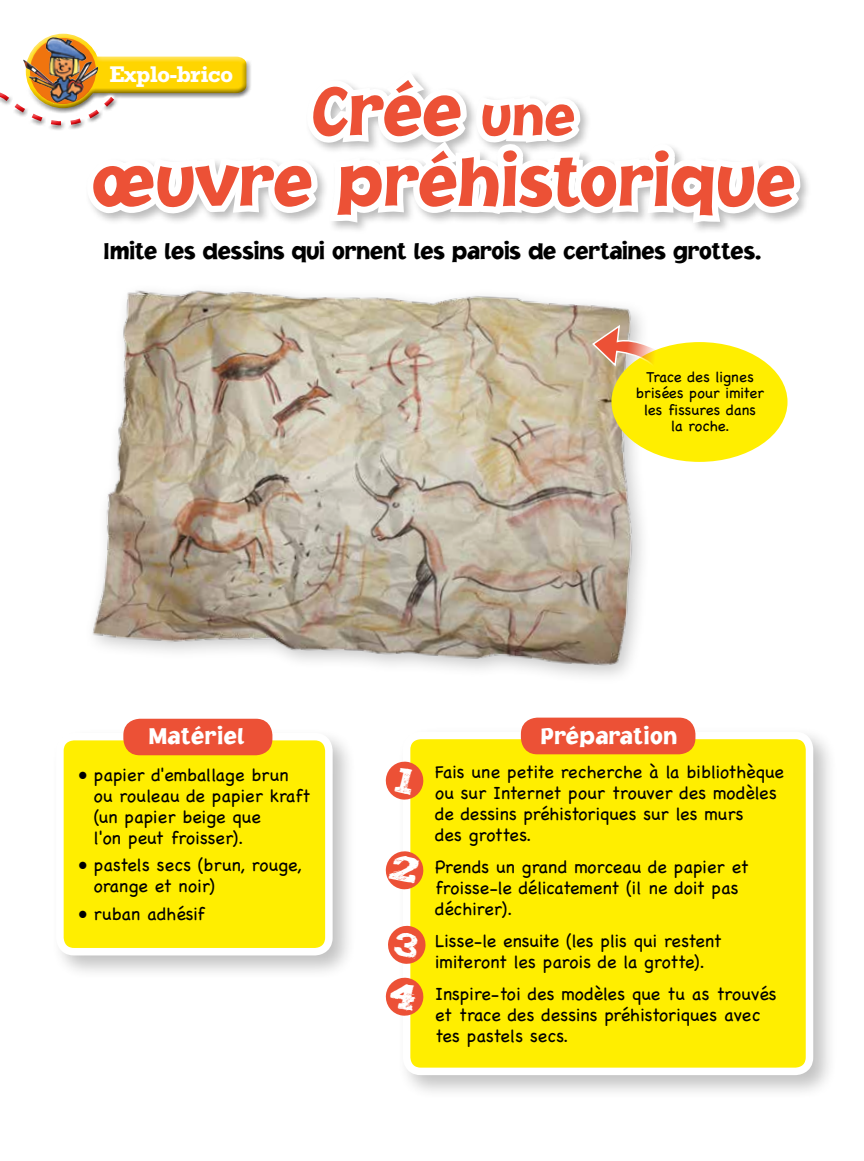
<style>
.page{position:relative;width:864px;height:1161px;background:#fff}
.page>*{position:absolute;margin:0;border:0;box-sizing:border-box;transform-origin:0 0}
.t1{font:900 72px/70.5px "Jacoby";color:#ec5136;text-align:center}
.t2{font:900 24px "Jacoby";color:#000}
.t3{font:900 24px "Jacoby";letter-spacing:.03em;color:#fff}
.t4{font:700 23.1px "Rockwell";letter-spacing:-.035em;color:#fff}
.t5{font:18px/21px "Chalkboard";color:#000}
.t6{font:15px/16.5px "Chalkboard";color:#000;text-align:center}
.s1{font-size:55.5px}
</style>
<div class="page">
<img style="left:92px;top:370px;width:582px;height:306px">
<div style="left:397px;top:726px;width:441px;height:374px;background:#000;opacity:.24"></div>
<div style="left:407px;top:735px;width:403px;height:336px;background:#fe0;border-radius:14px"></div>
<div style="left:403px;top:732px;width:410px;height:343px;border:8px solid #fff;border-radius:14px"></div>
<div style="left:521px;top:718px;width:174px;height:36px;background:#ec5136;border-radius:16px"></div>
<div style="left:50px;top:727px;width:307px;height:253px;background:#000;opacity:.24"></div>
<div style="left:60px;top:737px;width:269px;height:215px;background:#fe0;border-radius:14px"></div>
<div style="left:56px;top:733px;width:277px;height:222px;border:8px solid #fff;border-radius:14px"></div>
<div style="left:123px;top:719px;width:149px;height:36px;background:#ec5136;border-radius:17px"></div>
<div style="left:611px;top:342px;width:177px;height:120px;background:#fe0;border-radius:50%"></div>
<svg style="left:0;top:33px;width:808px;height:337px"></svg>
<svg style="left:385px;top:761px;width:39px;height:40px"></svg>
<svg style="left:385px;top:850px;width:39px;height:40px"></svg>
<svg style="left:385px;top:925px;width:41px;height:92px"></svg>
<p class="t4" style="left:109px;top:60px;width:125px">Explo-brico</p>
<h1 class="t1" style="left:91px;top:73px;width:705px">Crée <span class="s1">une<br></span>œuvre préhistorique</h1>
<h2 class="t2" style="left:103px;top:236px;width:660px">Imite les dessins qui ornent les parois de certaines grottes.</h2>
<h2 class="t3" style="left:149px;top:722px;width:97px">Matériel</h2>
<p class="t5" style="left:94px;top:764px;width:218px;text-indent:-15px">• papier d'emballage brun ou rouleau de papier kraft (un papier beige que<br>l'on peut froisser).</p>
<p class="t5" style="left:94px;top:855px;width:209px;text-indent:-15px">• pastels secs (brun, rouge, orange et noir)</p>
<p class="t5" style="left:79px;top:903px;width:128px">• ruban adhésif</p>
<p class="t6" style="left:636px;top:368px;width:130px">Trace des lignes brisées pour imiter les fissures dans<br>la roche.</p>
<h2 class="t3" style="left:541px;top:722px;width:138px">Préparation</h2>
<p class="t5" style="left:435px;top:761px;width:350px">Fais une petite recherche à la bibliothèque ou sur Internet pour trouver des modèles de dessins préhistoriques sur les murs<br>des grottes.</p>
<p class="t5" style="left:435px;top:856px;width:315px">Prends un grand morceau de papier et froisse-le délicatement (il ne doit pas déchirer).</p>
<p class="t5" style="left:435px;top:930px;width:288px">Lisse-le ensuite (les plis qui restent imiteront les parois de la grotte).</p>
<p class="t5" style="left:435px;top:983px;width:343px">Inspire-toi des modèles que tu as trouvés et trace des dessins préhistoriques avec tes pastels secs.</p>
</div>
